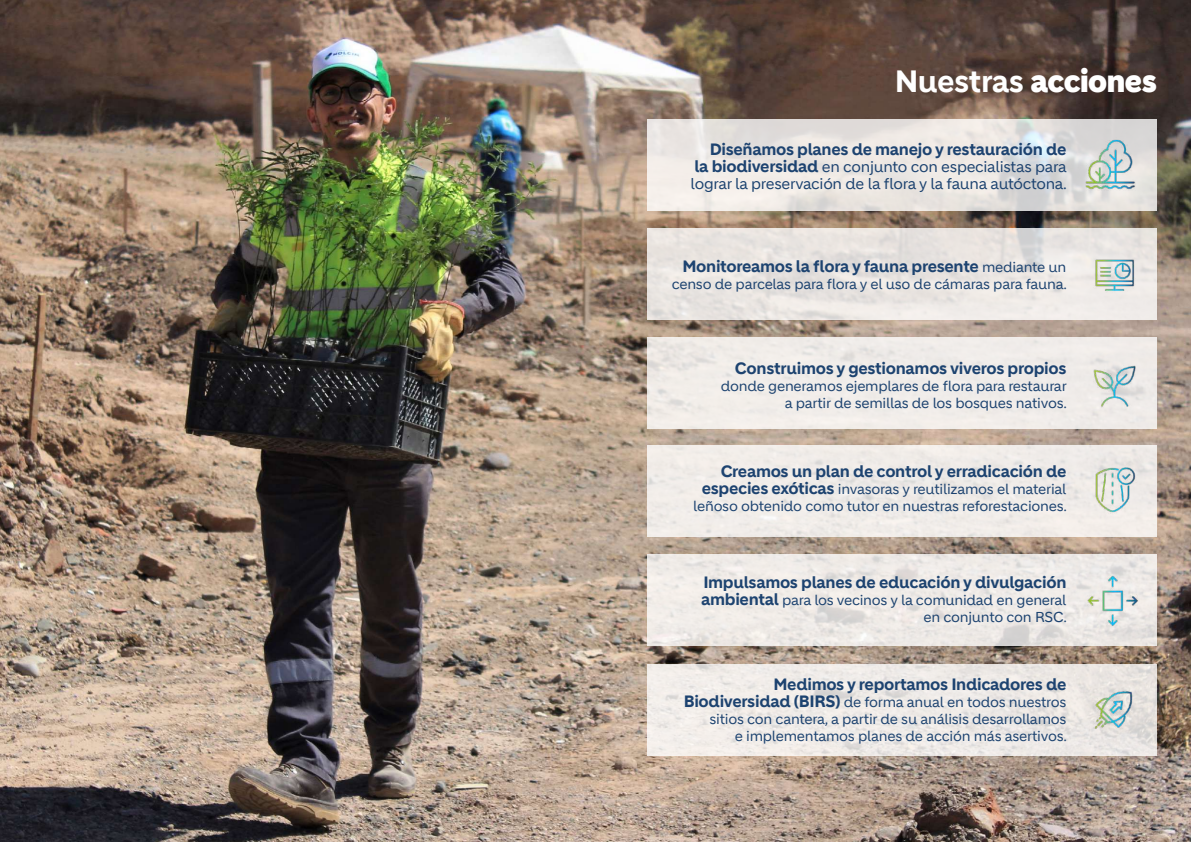
<style>
.page{position:relative;width:1191px;height:842px;background:#fff}
.page>*{position:absolute;margin:0;border:0;box-sizing:border-box;transform-origin:0 0}
.t1{font:700 30px "Holcim";letter-spacing:-.02em;color:#fff}
.t2{font:700 16px "Holcim";letter-spacing:-.02em;color:#1d4370}
.t3{font:15px/17px "Holcim";letter-spacing:-.02em;color:#1d4370}
.t4{font:14px/17px "Holcim";letter-spacing:-.02em;color:#1d4370;text-align:right}
.s1{font-family:"Holcim Headline";font-weight:900}
.s2{font-weight:700;font-size:16px}
.s3{font-weight:400;font-size:14px}
</style>
<div class="page">
<img style="left:0;top:0;width:1191px;height:842px">
<svg style="left:646px;top:119px;width:510px;height:91px;background:#e7e3e0"></svg>
<svg style="left:646px;top:228px;width:510px;height:91px;background:#e7e2df"></svg>
<div style="left:646px;top:337px;width:510px;height:91px;background:#f0ece9"></div>
<div style="left:646px;top:445px;width:510px;height:92px;background:#f0ece9"></div>
<svg style="left:646px;top:554px;width:510px;height:92px;background:#ece8e5"></svg>
<svg style="left:646px;top:665px;width:510px;height:91px;background:#ece8e4"></svg>
<img style="left:1089px;top:250px;width:50px;height:50px">
<img style="left:1091px;top:361px;width:48px;height:47px">
<img style="left:1087px;top:464px;width:51px;height:49px">
<img style="left:1084px;top:571px;width:57px;height:58px">
<img style="left:1085px;top:683px;width:55px;height:54px">
<img style="left:1082px;top:137px;width:56px;height:55px">
<h1 class="t1" style="left:895px;top:64px;width:264px">Nuestras <span class="s1">acciones</span></h1>
<p class="t2" style="left:710px;top:140px;width:358px">Diseñamos planes de manejo y restauración de</p>
<p class="t3" style="left:690px;top:158px;width:378px"><span class="s2">la biodiversidad</span> en conjunto con especialistas para lograr la preservación de la flora y la fauna autóctona.</p>
<p class="t2" style="left:682px;top:257px;width:385px">Monitoreamos la flora y fauna presente <span class="s3">mediante un</span></p>
<p class="t4" style="left:671px;top:275px;width:397px">censo de parcelas para flora y el uso de cámaras para fauna.</p>
<p class="t2" style="left:735px;top:358px;width:333px">Construimos y gestionamos viveros propios</p>
<p class="t4" style="left:721px;top:377px;width:347px">donde generamos ejemplares de flora para restaurar a partir de semillas de los bosques nativos.</p>
<p class="t2" style="left:720px;top:461px;width:347px">Creamos un plan de control y erradicación de</p>
<p class="t4" style="left:693px;top:480px;width:375px;text-align:center"><span class="s2">especies exóticas</span> invasoras y reutilizamos el material leñoso obtenido como tutor en nuestras reforestaciones.</p>
<p class="t2" style="left:703px;top:573px;width:364px">Impulsamos planes de educación y divulgación</p>
<p class="t4" style="left:701px;top:591px;width:367px"><span class="s2">ambiental</span> para los vecinos y la comunidad en general en conjunto con RSC.</p>
<p class="t2" style="left:773px;top:675px;width:294px">Medimos y reportamos Indicadores de</p>
<p class="t4" style="left:684px;top:694px;width:384px"><span class="s2">Biodiversidad (BIRS)</span> de forma anual en todos nuestros sitios con cantera, a partir de su análisis desarrollamos<br>e implementamos planes de acción más asertivos.</p>
</div>
